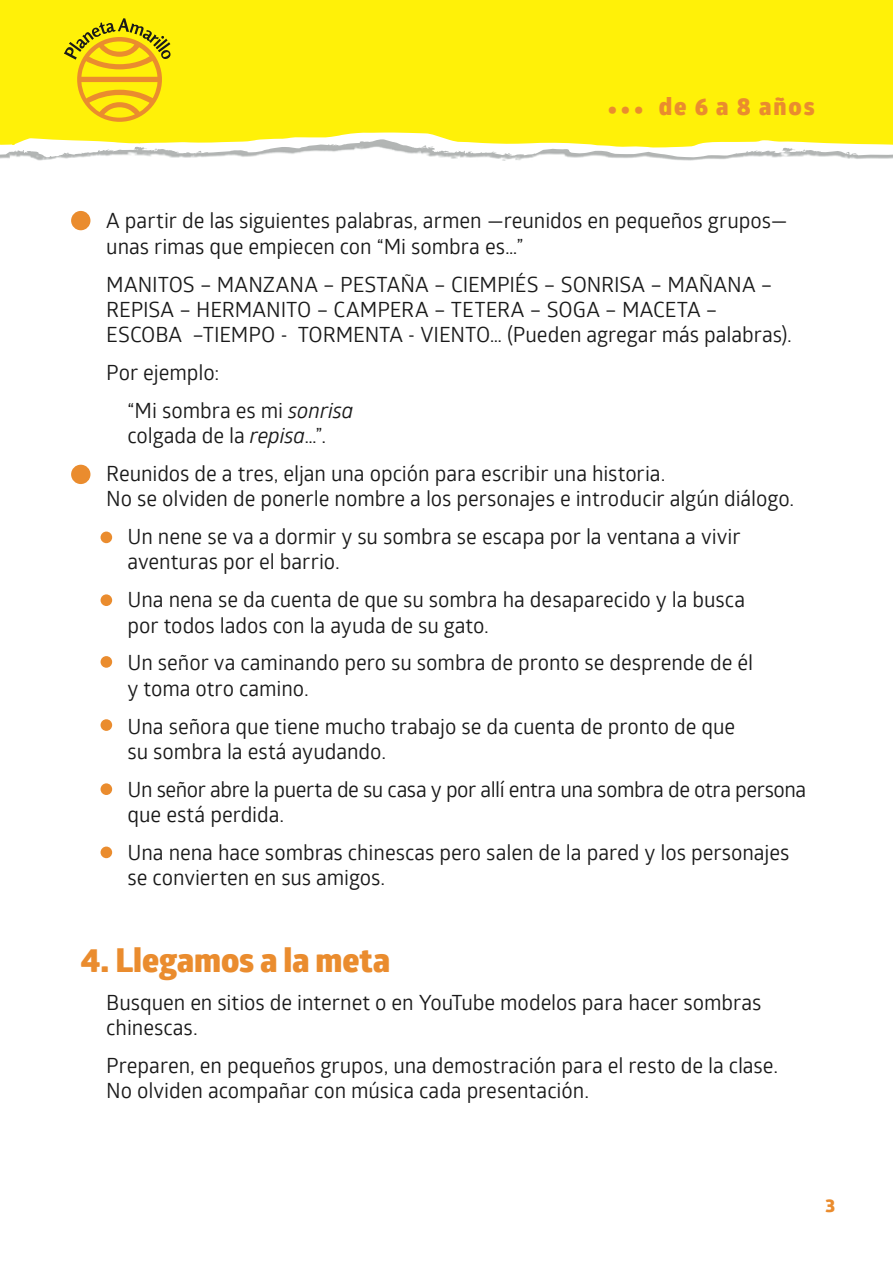
<style>
.page{position:relative;width:893px;height:1263px;background:#fff}
.page>*{position:absolute;margin:0;border:0;box-sizing:border-box;transform-origin:0 0}
.t1{font:800 33px "Glober W01";color:#ea8c2e}
.t2{font:800 24px "Glober W01";letter-spacing:.08em;color:#ea8c2e}
.t3{font:21px/38px "Glober W01";letter-spacing:-.005em;color:#1a1a1a}
.t4{font:800 18px "Glober W01";color:#ea8c2e}
.s1{font-size:27px}
.s2{font-style:italic}
</style>
<div class="page">
<svg style="left:0;top:0;width:893px;height:159px;background:#fbed22"></svg>
<div style="left:71px;top:211px;width:19px;height:19px;background:#ea8c2e;border-radius:50%"></div>
<div style="left:71px;top:465px;width:19px;height:19px;background:#ea8c2e;border-radius:50%"></div>
<div style="left:101px;top:531px;width:11px;height:12px;background:#ea8c2e;border-radius:50%"></div>
<div style="left:101px;top:594px;width:11px;height:12px;background:#ea8c2e;border-radius:50%"></div>
<div style="left:101px;top:656px;width:11px;height:12px;background:#ea8c2e;border-radius:50%"></div>
<div style="left:101px;top:719px;width:11px;height:12px;background:#ea8c2e;border-radius:50%"></div>
<div style="left:101px;top:783px;width:11px;height:12px;background:#ea8c2e;border-radius:50%"></div>
<div style="left:101px;top:846px;width:11px;height:12px;background:#ea8c2e;border-radius:50%"></div>
<p class="t2" style="left:607px;top:92px;width:209px"><span class="s1">•••</span> de 6 a 8 años</p>
<p class="t3" style="left:106px;top:209px;width:683px;line-height:25.2px">A partir de las siguientes palabras, armen —reunidos en pequeños grupos— unas rimas que empiecen con “Mi sombra es…”</p>
<p class="t3" style="left:106px;top:272px;width:687px;line-height:25.2px">MANITOS – MANZANA – PESTAÑA – CIEMPIÉS – SONRISA – MAÑANA –<br>REPISA – HERMANITO – CAMPERA – TETERA – SOGA – MACETA –<br>ESCOBA –TIEMPO - TORMENTA - VIENTO… (Pueden agregar más palabras).</p>
<p class="t3" style="left:128px;top:354px;width:227px;text-indent:-21px">Por ejemplo:<br>“Mi sombra es mi <span class="s2">sonrisa</span></p>
<p class="t3" style="left:106px;top:417px;width:561px;text-indent:21px">colgada de la <span class="s2">repisa</span>…”.<br>Reunidos de a tres, eljan una opción para escribir una historia.</p>
<p class="t3" style="left:128px;top:480px;width:668px;text-indent:-21px">No se olviden de ponerle nombre a los personajes e introducir algún diálogo.<br>Un nene se va a dormir y su sombra se escapa por la ventana a vivir</p>
<p class="t3" style="left:128px;top:543px;width:619px">aventuras por el barrio.<br>Una nena se da cuenta de que su sombra ha desaparecido y la busca</p>
<p class="t3" style="left:128px;top:606px;width:627px">por todos lados con la ayuda de su gato.<br>Un señor va caminando pero su sombra de pronto se desprende de él</p>
<p class="t3" style="left:128px;top:669px;width:609px">y toma otro camino.<br>Una señora que tiene mucho trabajo se da cuenta de pronto de que</p>
<p class="t3" style="left:128px;top:733px;width:680px">su sombra la está ayudando.<br>Un señor abre la puerta de su casa y por allí entra una sombra de otra persona</p>
<p class="t3" style="left:128px;top:796px;width:663px">que está perdida.<br>Una nena hace sombras chinescas pero salen de la pared y los personajes</p>
<p class="t3" style="left:128px;top:859px;width:259px">se convierten en sus amigos.</p>
<h1 class="t1" style="left:81px;top:940px;width:311px">4. Llegamos a la meta</h1>
<p class="t3" style="left:106px;top:990px;width:657px;line-height:25.2px">Busquen en sitios de internet o en YouTube modelos para hacer sombras chinescas.</p>
<p class="t3" style="left:106px;top:1053px;width:673px;line-height:25.2px">Preparen, en pequeños grupos, una demostración para el resto de la clase.<br>No olviden acompañar con música cada presentación.</p>
<p class="t4" style="left:825px;top:1194px;width:11px">3</p>
</div>
